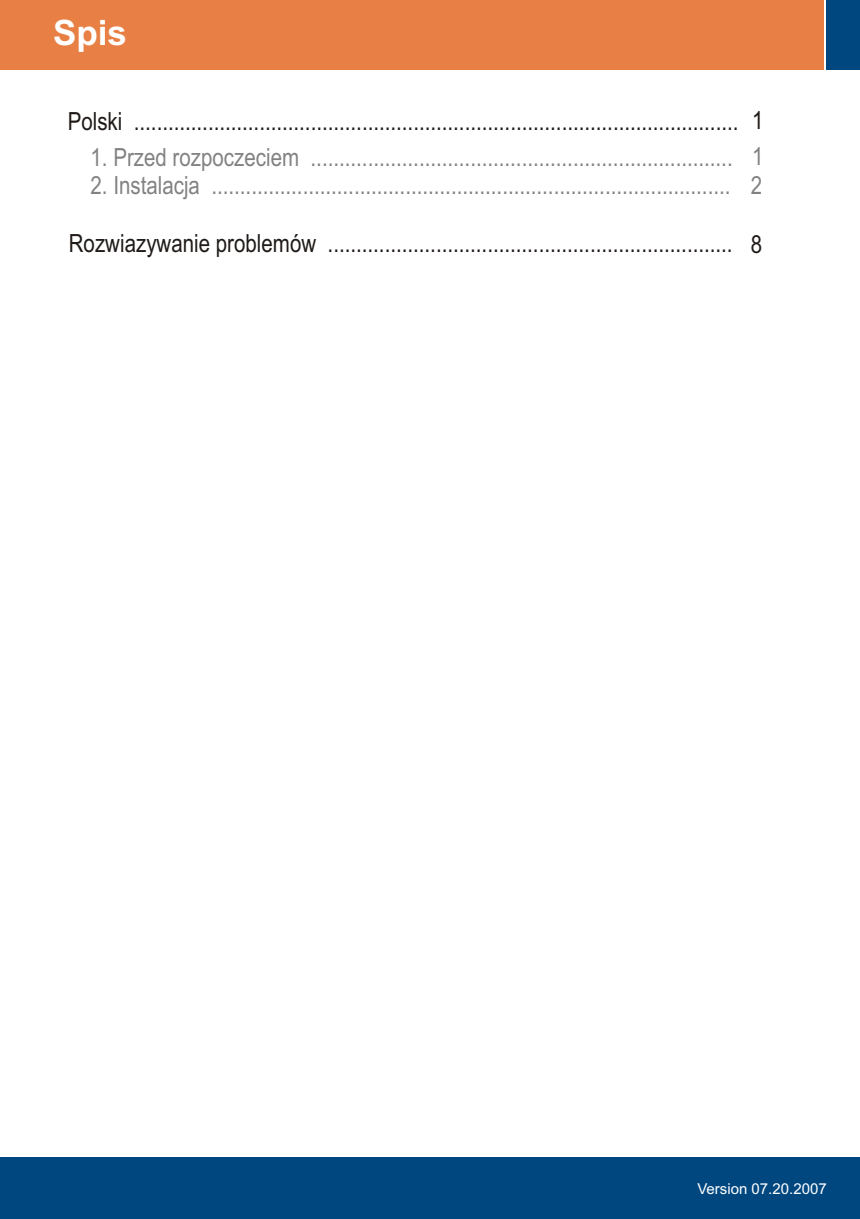
<style>
.page{position:relative;width:860px;height:1219px;background:#fff}
.page>*{position:absolute;margin:0;border:0;box-sizing:border-box;transform-origin:0 0}
.t1{font:700 35px "Arial";color:#fff}
.t2{font:25px "Arial Narrow";color:#1f1a17}
.t3{font:25px/28.5px "Arial Narrow";color:#828282}
.t4{font:15px "Arial";color:#fff}
</style>
<div class="page">
<div style="left:0;top:1157px;width:859px;height:62px;background:#004780"></div>
<div style="left:0;top:0;width:823px;height:70px;background:#e88045"></div>
<div style="left:826px;top:0;width:33px;height:70px;background:#004780"></div>
<h1 class="t1" style="left:53px;top:19px;width:75px">Spis</h1>
<p class="t2" style="left:68px;top:112px;width:672px">Polski ..........................................................................................................</p>
<p class="t3" style="left:90px;top:145px;width:210px">1. Przed rozpoczeciem</p>
<p class="t3" style="left:90px;top:174px;width:641px">2. Instalacja ...........................................................................................</p>
<p class="t3" style="left:310px;top:145px;width:423px">..........................................................................</p>
<p class="t2" style="left:69px;top:234px;width:665px">Rozwiazywanie problemów .......................................................................</p>
<p class="t2" style="left:752px;top:111px;width:13px">1</p>
<p class="t3" style="left:750px;top:145px;width:14px">1<br>2</p>
<p class="t2" style="left:750px;top:235px;width:13px">8</p>
<p class="t4" style="left:697px;top:1183px;width:131px">Version 07.20.2007</p>
</div>
